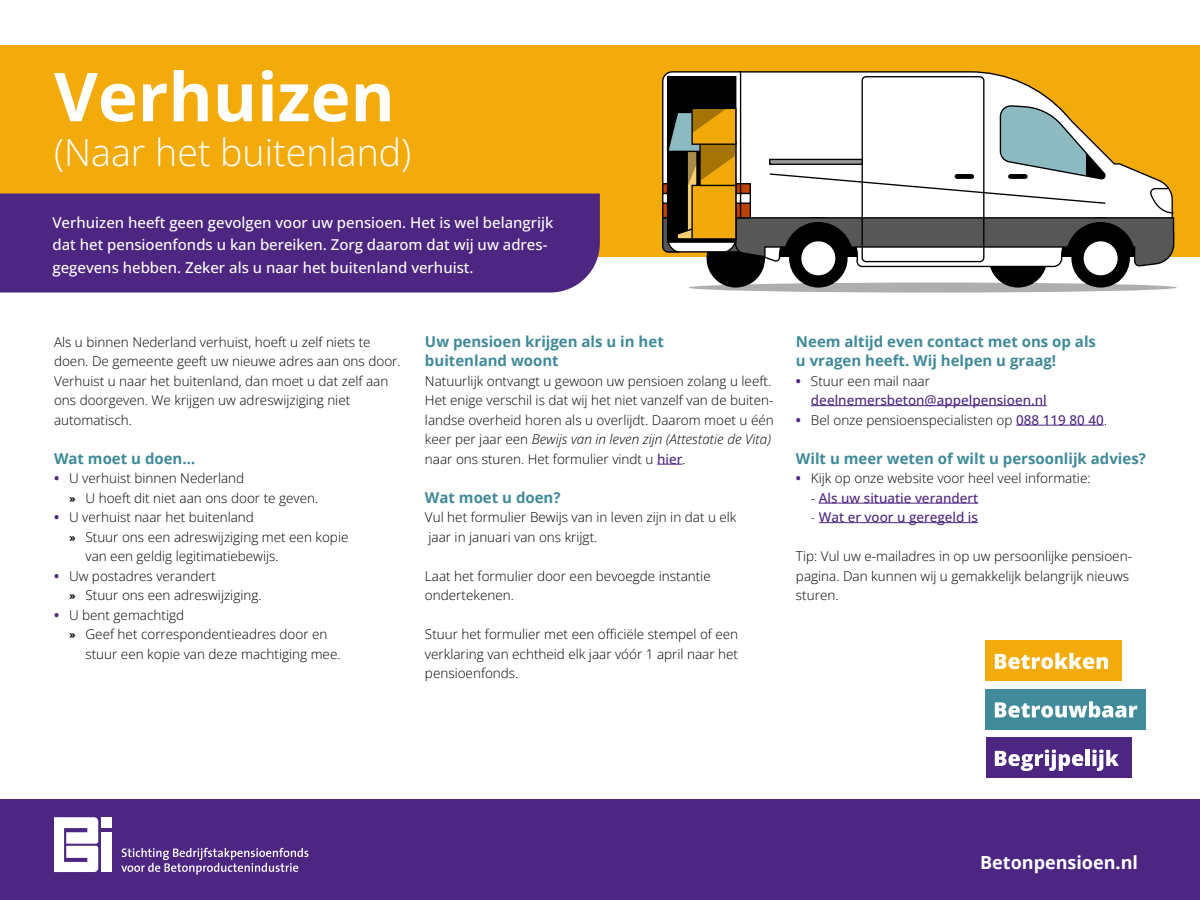
<style>
.page{position:relative;width:1200px;height:900px;background:#fff}
.page>*{position:absolute;margin:0;border:0;box-sizing:border-box;transform-origin:0 0}
.t1{font:700 67.5px "Open Sans";color:#fff}
.h1_5{font:300 37.5px "Open Sans";color:#fff}
.t2{font:700 18px "Open Sans";color:#fff}
.tussenkop{font:700 15px/19.5px "Open Sans";color:#408a99}
.t3{font:500 15px/22.5px "Open Sans";color:#fff}
.brood{font:300 13.5px/19.5px "Open Sans";color:#000}
.t4{font:500 13.5px/19.5px "Open Sans";color:#4d2682}
.s1{font-weight:700;color:#4d2682}
.s2{font-family:"Rijksoverheid Sans Text";font-weight:700}
.s3{font-style:italic}
.s4{font-weight:500;color:#4d2682}
.s5{font-weight:700}
.s6{font-weight:300;color:#000}
.s7{font-weight:300}
</style>
<div class="page">
<div style="left:0;top:800px;width:1200px;height:100px;background:#4d2682"></div>
<div style="left:0;top:45px;width:1200px;height:211px;background:#f2ab0a"></div>
<div style="left:0;top:194px;width:600px;height:98px;background:#4d2682"></div>
<svg style="left:657px;top:464px;width:26px;height:1px"></svg>
<hr style="left:811px;top:405px;width:236px;height:1px;background:#4d2682">
<hr style="left:1016px;top:425px;width:88px;height:1px;background:#4d2682">
<hr style="left:819px;top:503px;width:159px;height:1px;background:#4d2682">
<hr style="left:819px;top:522px;width:159px;height:1px;background:#4d2682">
<div style="left:986px;top:738px;width:145px;height:40px;background:#4d2682"></div>
<svg style="left:995px;top:750px;width:88px;height:21px"></svg>
<hr style="left:1086px;top:750px;width:4px;height:16px;background:#fff">
<svg style="left:1092px;top:750px;width:27px;height:21px"></svg>
<div style="left:986px;top:689px;width:160px;height:41px;background:#408a99"></div>
<svg style="left:995px;top:701px;width:142px;height:17px"></svg>
<div style="left:986px;top:640px;width:136px;height:41px;background:#f2ab0a"></div>
<svg style="left:995px;top:653px;width:113px;height:16px"></svg>
<svg style="left:121px;top:848px;width:188px;height:27px"></svg>
<div style="left:101px;top:817px;width:11px;height:11px;background:#fff"></div>
<div style="left:101px;top:832px;width:11px;height:40px;background:#fff"></div>
<svg style="left:54px;top:817px;width:44px;height:55px;background:#e6e1ed"></svg>
<svg style="left:689px;top:283px;width:488px;height:10px"></svg>
<div style="left:707px;top:229px;width:58px;height:59px;background:#000;border-radius:50%"></div>
<svg style="left:737px;top:266px;width:437px;height:27px"></svg>
<div style="left:1071px;top:229px;width:59px;height:59px;background:#000;border-radius:50%"></div>
<svg style="left:1083px;top:241px;width:35px;height:35px"></svg>
<div style="left:1082px;top:240px;width:37px;height:37px;border:1px solid #000;border-radius:50%"></div>
<div style="left:789px;top:229px;width:59px;height:59px;background:#000;border-radius:50%"></div>
<svg style="left:801px;top:241px;width:35px;height:35px"></svg>
<div style="left:800px;top:240px;width:37px;height:37px;border:1px solid #000;border-radius:50%"></div>
<svg style="left:661px;top:71px;width:514px;height:195px"></svg>
<p class="t1" style="left:54px;top:49px;width:342px">Verhuizen</p>
<p class="h1_5" style="left:54px;top:127px;width:359px">(Naar het buitenland)</p>
<p class="t3" style="left:52px;top:211px;width:502px">Verhuizen heeft geen gevolgen voor uw pensioen. Het is wel belangrijk dat het pensioenfonds u kan bereiken. Zorg daarom dat wij uw adres&shy;gegevens hebben. Zeker als u naar het buitenland verhuist.</p>
<p class="brood" style="left:54px;top:331px;width:348px">Als u binnen Nederland verhuist, hoeft u zelf niets te doen. De gemeente geeft uw nieuwe adres aan ons door.</p>
<p class="brood" style="left:54px;top:370px;width:336px">Verhuist u naar het buitenland, dan moet u dat zelf aan ons doorgeven. We krijgen uw adreswijziging niet automatisch.</p>
<p class="tussenkop" style="left:54px;top:448px;width:143px">Wat moet u doen…</p>
<p class="brood" style="left:69px;top:468px;width:251px;text-indent:-15px"><span class="s1">•</span> U verhuist binnen Nederland<br><span class="s2">»</span> U hoeft dit niet aan ons door te geven.</p>
<p class="brood" style="left:54px;top:507px;width:201px"><span class="s1">•</span> U verhuist naar het buitenland</p>
<p class="brood" style="left:69px;top:526px;width:281px"><span class="s2">»</span> Stuur ons een adreswijziging met een kopie</p>
<p class="brood" style="left:85px;top:546px;width:195px">van een geldig legitimatiebewijs.</p>
<p class="brood" style="left:69px;top:565px;width:194px;text-indent:-15px"><span class="s1">•</span> Uw postadres verandert<br><span class="s2">»</span> Stuur ons een adreswijziging.</p>
<p class="brood" style="left:54px;top:604px;width:132px"><span class="s1">•</span> U bent gemachtigd</p>
<p class="brood" style="left:69px;top:624px;width:260px"><span class="s2">»</span> Geef het correspondentieadres door en</p>
<p class="brood" style="left:85px;top:643px;width:257px">stuur een kopie van deze machtiging mee.</p>
<p class="tussenkop" style="left:425px;top:331px;width:240px">Uw pensioen krijgen als u in het buitenland woont</p>
<p class="brood" style="left:425px;top:370px;width:350px">Natuurlijk ontvangt u gewoon uw pensioen zolang u leeft.<br>Het enige verschil is dat wij het niet vanzelf van de buiten&shy;landse overheid horen als u overlijdt. Daarom moet u één keer per jaar een <span class="s3">Bewijs van in leven zijn (Attestatie de Vita) </span>naar ons sturen. Het formulier vindt u <span class="s4">hier</span>.</p>
<p class="tussenkop" style="left:425px;top:487px;width:137px">Wat moet u doen?</p>
<p class="brood" style="left:425px;top:507px;width:313px">Vul het formulier Bewijs van in leven zijn in dat u elk jaar in januari van ons krijgt.</p>
<p class="brood" style="left:425px;top:565px;width:287px">Laat het formulier door een bevoegde instantie ondertekenen.</p>
<p class="brood" style="left:425px;top:624px;width:315px;text-align:justify">Stuur het formulier met een officiële stempel of een verklaring van echtheid elk jaar vóór 1 april naar het pensioenfonds.</p>
<p class="tussenkop" style="left:796px;top:331px;width:302px">Neem altijd even contact met ons op als u vragen heeft. Wij helpen u graag!</p>
<p class="t4" style="left:811px;top:371px;width:237px;text-indent:-15px"><span class="s5">•</span> <span class="s6">Stuur een mail naar </span>deelnemersbeton@appelpensioen.nl</p>
<p class="brood" style="left:796px;top:409px;width:313px"><span class="s1">•</span> Bel onze pensioenspecialisten op <span class="s4">088 119 80 40</span>.</p>
<p class="tussenkop" style="left:796px;top:448px;width:351px">Wilt u meer weten of wilt u persoonlijk advies?</p>
<p class="brood" style="left:796px;top:468px;width:296px"><span class="s1">•</span> Kijk op onze website voor heel veel informatie:</p>
<p class="t4" style="left:811px;top:488px;width:169px"><span class="s6">-</span> Als uw situatie verandert</p>
<p class="t4" style="left:811px;top:507px;width:169px"><span class="s7">-</span> Wat er voor u geregeld is</p>
<p class="brood" style="left:796px;top:546px;width:338px">Tip: Vul uw e-mailadres in op uw persoonlijke pensioen&shy;pagina. Dan kunnen wij u gemakkelijk belangrijk nieuws sturen.</p>
<p class="t2" style="left:980px;top:850px;width:159px">Betonpensioen.nl</p>
</div>
